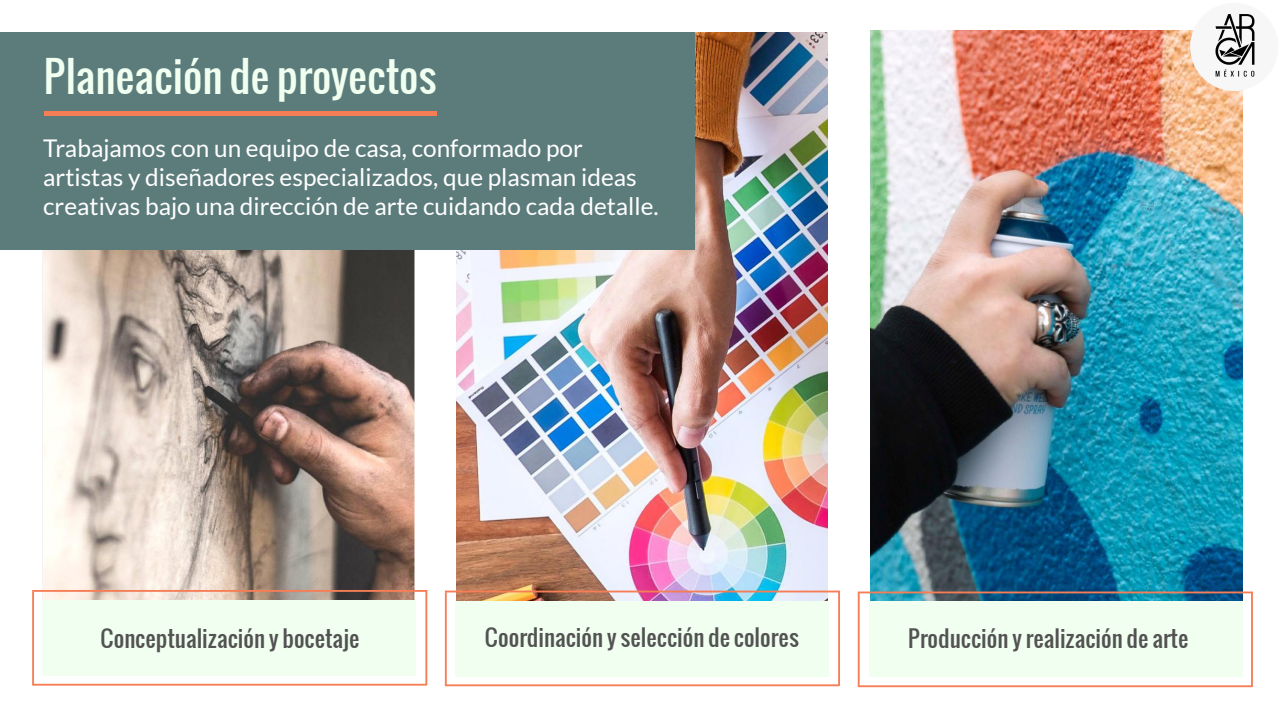
<style>
.page{position:relative;width:1281px;height:720px;background:#fff}
.page>*{position:absolute;margin:0;border:0;box-sizing:border-box;transform-origin:0 0}
.t1{font:41.25px "Oswald";color:#f0fff0}
.t2{font:24.38px/29.1px "Lato";color:#fff}
.t3{font:22.5px "Oswald";color:#525252}
</style>
<div class="page">
<img style="left:870px;top:30px;width:371px;height:571px">
<div style="left:869px;top:601px;width:373px;height:75px;background:#f0fff0"></div>
<img style="left:456px;top:33px;width:371px;height:568px">
<img style="left:0;top:249px;width:415px;height:437px">
<div style="left:0;top:32px;width:694px;height:217px;background:#5c7c7b"></div>
<hr style="left:33px;top:590px;width:393px;height:2px;background:#f67e57">
<hr style="left:425px;top:592px;width:2px;height:92px;background:#f67e57">
<div style="left:42px;top:600px;width:374px;height:75px;background:#f0fff0"></div>
<div style="left:455px;top:601px;width:373px;height:75px;background:#f0fff0"></div>
<div style="left:263px;top:111px;width:174px;height:5px;background:#f67e57"></div>
<div style="left:89px;top:111px;width:174px;height:5px;background:#f67e57"></div>
<div style="left:45px;top:111px;width:44px;height:5px;background:#f67e57"></div>
<hr style="left:32px;top:593px;width:2px;height:91px;background:#f67e57">
<hr style="left:34px;top:684px;width:392px;height:2px;background:#f67e57">
<hr style="left:446px;top:591px;width:393px;height:1px;background:#f67e57">
<hr style="left:838px;top:593px;width:1px;height:92px;background:#f67e57">
<hr style="left:445px;top:593px;width:1px;height:92px;background:#f67e57">
<hr style="left:446px;top:684px;width:392px;height:2px;background:#f67e57">
<hr style="left:858px;top:592px;width:393px;height:1px;background:#f67e57">
<hr style="left:1250px;top:594px;width:2px;height:92px;background:#f67e57">
<hr style="left:857px;top:594px;width:2px;height:92px;background:#f67e57">
<hr style="left:859px;top:685px;width:392px;height:2px;background:#f67e57">
<svg style="left:1189px;top:30px;width:54px;height:61px"></svg>
<img style="left:1207px;top:14px;width:48px;height:66px">
<h1 class="t1" style="left:44px;top:45px;width:394px">Planeación de proyectos</h1>
<p class="t2" style="left:43px;top:133px;width:617px">Trabajamos con un equipo de casa, conformado por artistas y diseñadores especializados, que plasman ideas creativas bajo una dirección de arte cuidando cada detalle.</p>
<p class="t3" style="left:100px;top:621px;width:260px">Conceptualización y bocetaje</p>
<p class="t3" style="left:485px;top:620px;width:315px">Coordinación y selección de colores</p>
<p class="t3" style="left:907px;top:621px;width:282px">Producción y realización de arte</p>
</div>
